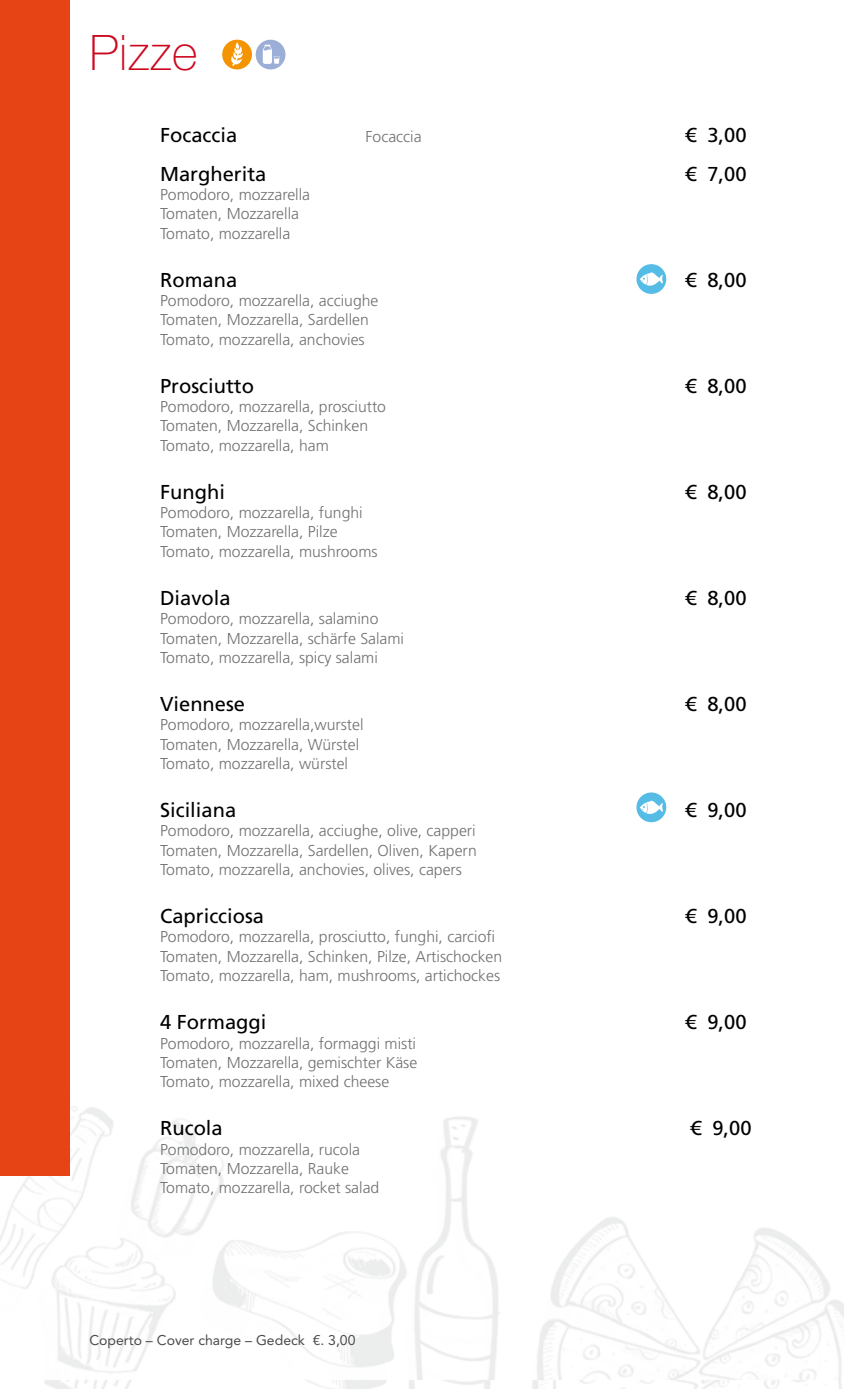
<style>
.page{position:relative;width:844px;height:1389px;background:#fff}
.page>*{position:absolute;margin:0;border:0;box-sizing:border-box;transform-origin:0 0}
.t1{font:100 49px "Helvetica Neue LT Std";letter-spacing:.02em;color:#cd071e}
.t2{font:20.12px "Frutiger LT Std";color:#000}
.t3{font:300 15.75px/19.2px "Frutiger LT Std";color:#707172}
.t4{font:14px "Avenir LT Std";color:#4b4b4d}
</style>
<div class="page">
<img style="left:0;top:39px;width:843px;height:1340px">
<div style="left:222px;top:40px;width:30px;height:29px;background:#f39400;border-radius:50%"></div>
<svg style="left:231px;top:42px;width:12px;height:24px"></svg>
<div style="left:636px;top:264px;width:30px;height:30px;background:#55bce6;border-radius:50%"></div>
<svg style="left:640px;top:272px;width:23px;height:14px"></svg>
<div style="left:255px;top:40px;width:30px;height:29px;background:#9baed6;border-radius:50%"></div>
<svg style="left:263px;top:45px;width:16px;height:19px"></svg>
<div style="left:0;top:0;width:70px;height:1176px;background:#e64415"></div>
<div style="left:636px;top:792px;width:30px;height:30px;background:#55bce6;border-radius:50%"></div>
<svg style="left:640px;top:801px;width:23px;height:13px"></svg>
<h1 class="t1" style="left:89px;top:24px;width:110px">Pizze</h1>
<p class="t2" style="left:160px;top:124px;width:79px">Focaccia</p>
<p class="t3" style="left:365px;top:127px;width:57px">Focaccia</p>
<p class="t2" style="left:684px;top:124px;width:63px">€ 3,00</p>
<p class="t2" style="left:160px;top:162px;width:108px">Margherita</p>
<p class="t2" style="left:684px;top:162px;width:63px">€ 7,00</p>
<p class="t3" style="left:160px;top:185px;width:151px">Pomodoro, mozzarella<br>Tomaten, Mozzarella<br>Tomato, mozzarella</p>
<p class="t2" style="left:160px;top:268px;width:79px">Romana</p>
<p class="t2" style="left:684px;top:268px;width:63px">€ 8,00</p>
<p class="t3" style="left:160px;top:291px;width:220px">Pomodoro, mozzarella, acciughe<br>Tomaten, Mozzarella, Sardellen<br>Tomato, mozzarella, anchovies</p>
<p class="t2" style="left:160px;top:374px;width:95px">Prosciutto</p>
<p class="t2" style="left:684px;top:374px;width:63px">€ 8,00</p>
<p class="t3" style="left:160px;top:397px;width:227px">Pomodoro, mozzarella, prosciutto<br>Tomaten, Mozzarella, Schinken<br>Tomato, mozzarella, ham</p>
<p class="t2" style="left:160px;top:480px;width:66px">Funghi</p>
<p class="t2" style="left:684px;top:480px;width:63px">€ 8,00</p>
<p class="t3" style="left:160px;top:503px;width:219px">Pomodoro, mozzarella, funghi<br>Tomaten, Mozzarella, Pilze<br>Tomato, mozzarella, mushrooms</p>
<p class="t2" style="left:160px;top:586px;width:72px">Diavola</p>
<p class="t2" style="left:684px;top:586px;width:63px">€ 8,00</p>
<p class="t3" style="left:160px;top:609px;width:245px">Pomodoro, mozzarella, salamino<br>Tomaten, Mozzarella, schärfe Salami<br>Tomato, mozzarella, spicy salami</p>
<p class="t2" style="left:160px;top:692px;width:87px">Viennese</p>
<p class="t2" style="left:684px;top:692px;width:63px">€ 8,00</p>
<p class="t3" style="left:160px;top:716px;width:205px">Pomodoro, mozzarella,wurstel<br>Tomaten, Mozzarella, Würstel<br>Tomato, mozzarella, würstel</p>
<p class="t2" style="left:160px;top:798px;width:78px">Siciliana</p>
<p class="t2" style="left:684px;top:798px;width:63px">€ 9,00</p>
<p class="t3" style="left:160px;top:822px;width:318px;text-align:justify">Pomodoro, mozzarella, acciughe, olive, capperi Tomaten, Mozzarella, Sardellen, Oliven, Kapern Tomato, mozzarella, anchovies, olives, capers</p>
<p class="t2" style="left:160px;top:904px;width:105px">Capricciosa</p>
<p class="t2" style="left:684px;top:904px;width:63px">€ 9,00</p>
<p class="t3" style="left:160px;top:928px;width:343px">Pomodoro, mozzarella, prosciutto, funghi, carciofi<br>Tomaten, Mozzarella, Schinken, Pilze, Artischocken<br>Tomato, mozzarella, ham, mushrooms, artichockes</p>
<p class="t2" style="left:160px;top:1010px;width:108px">4 Formaggi</p>
<p class="t2" style="left:684px;top:1010px;width:63px">€ 9,00</p>
<p class="t3" style="left:160px;top:1034px;width:258px;text-align:justify">Pomodoro, mozzarella, formaggi misti Tomaten, Mozzarella, gemischter Käse Tomato, mozzarella, mixed cheese</p>
<p class="t2" style="left:160px;top:1116px;width:64px">Rucola</p>
<p class="t2" style="left:689px;top:1116px;width:63px">€ 9,00</p>
<p class="t3" style="left:160px;top:1140px;width:221px">Pomodoro, mozzarella, rucola<br>Tomaten, Mozzarella, Rauke<br>Tomato, mozzarella, rocket salad</p>
<p class="t4" style="left:89px;top:1332px;width:267px">Coperto – Cover charge – Gedeck €. 3,00</p>
</div>
